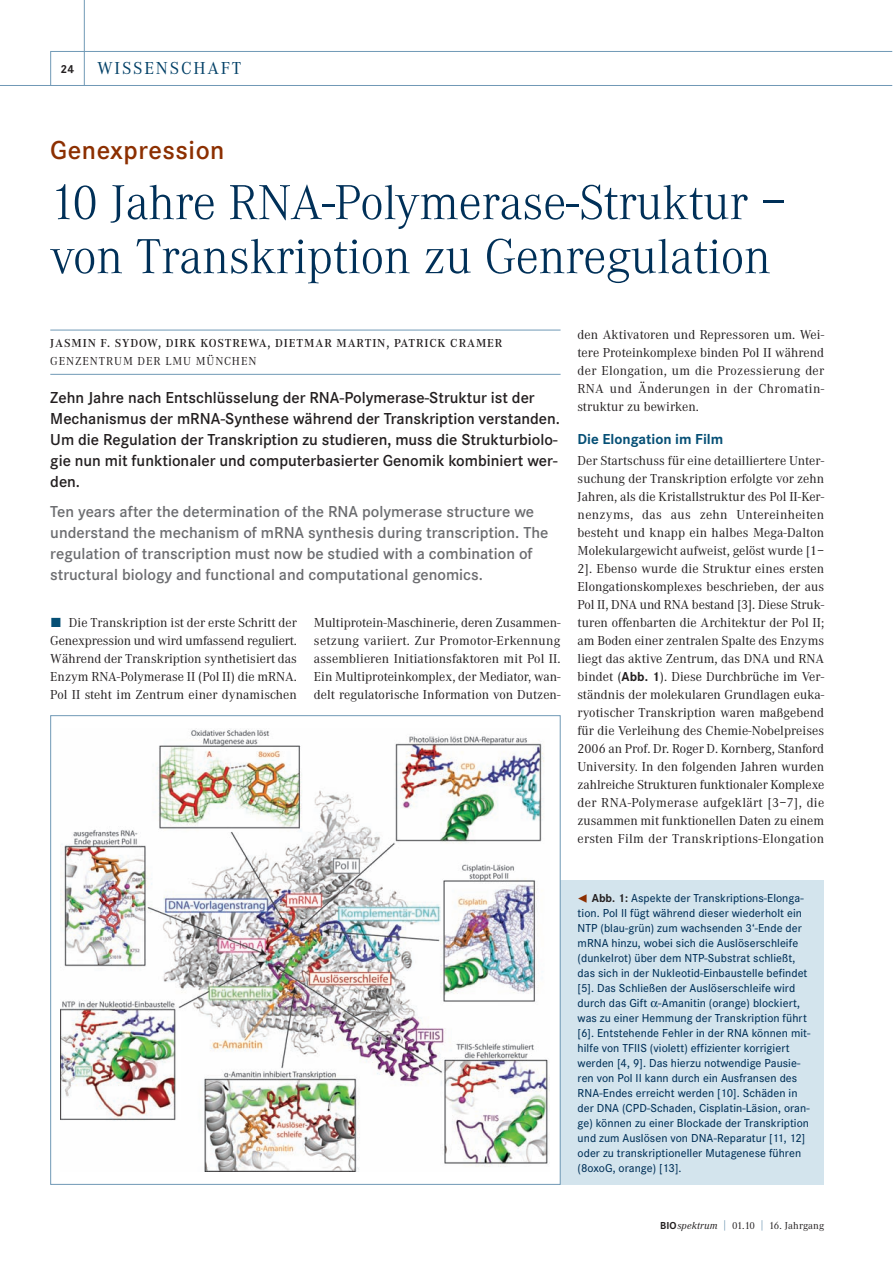
<style>
.page{position:relative;width:893px;height:1263px;background:#fff}
.page>*{position:absolute;margin:0;border:0;box-sizing:border-box;transform-origin:0 0}
.t1{font:300 51px/54px "Corporate A";letter-spacing:-.005em;color:#003058}
.t2{font:600 27px "Corporate S";letter-spacing:.02em;color:#8c2f01}
.t3{font:18px "Corporate A";letter-spacing:.1em;color:#003f66}
.t4{font:600 16.5px/21px "Corporate S";color:#231f20}
.t5{font:600 16.5px/21px "Corporate S";color:#6c6d70}
.t6{font:700 15px "Corporate S";color:#054f75}
.t7{font:13.5px/18px "Corporate A";letter-spacing:.005em;color:#231f20;text-align:justify}
.t8{font:500 12px/15px "Corporate S";letter-spacing:.005em;color:#003058}
.t9{font:600 12px "Corporate A";letter-spacing:.075em;color:#231f20}
.t10{font:12px "Corporate A";letter-spacing:.075em;color:#231f20}
.t11{font:700 12px "Corporate S";color:#231f20}
.t12{font:10.5px "Corporate A";letter-spacing:.005em;color:#231f20}
.s1{font-family:"The Sans Expert";color:#054f75}
.s2{font-family:"Corporate S";font-weight:700}
.s3{font-family:"The Sans Expert";font-weight:400;color:#8c2f01}
.s4{font-weight:700;color:#231f20}
.s5{font-style:italic}
.s6{color:#5484a5}
</style>
<div class="page">
<hr style="left:0;top:85px;width:892px;height:1px;background:#7099b6">
<hr style="left:50px;top:51px;width:842px;height:1px;background:#7099b6">
<hr style="left:84px;top:0;width:1px;height:85px;background:#7099b6">
<hr style="left:50px;top:51px;width:1px;height:34px;background:#7099b6">
<hr style="left:50px;top:330px;width:511px;height:1px;background:#7099b6">
<hr style="left:50px;top:374px;width:511px;height:1px;background:#7099b6">
<div style="left:561px;top:881px;width:263px;height:304px;background:#d3e4ed"></div>
<img style="left:61px;top:729px;width:489px;height:442px">
<p class="t11" style="left:60px;top:64px;width:15px">24</p>
<h3 class="t3" style="left:97px;top:62px;width:146px">WISSENSCHAFT</h3>
<h2 class="t2" style="left:50px;top:139px;width:176px">Genexpression</h2>
<h1 class="t1" style="left:50px;top:180px;width:738px">10 Jahre RNA-Polymerase-Struktur – von Transkription zu Genregulation</h1>
<p class="t9" style="left:50px;top:339px;width:454px">JASMIN F. SYDOW, DIRK KOSTREWA, DIETMAR MARTIN, PATRICK CRAMER</p>
<p class="t10" style="left:50px;top:357px;width:208px">GENZENTRUM DER LMU MÜNCHEN</p>
<p class="t4" style="left:50px;top:388px;width:511px">Zehn Jahre nach Entschlüsselung der RNA-Polymerase-Struktur ist der Mechanismus der mRNA-Synthese während der Transkription verstanden.<br>Um die Regulation der Transkription zu studieren, muss die Strukturbiolo&shy;gie nun mit funktionaler und computerbasierter Genomik kombiniert wer&shy;den.</p>
<p class="t5" style="left:50px;top:502px;width:500px">Ten years after the determination of the RNA polymerase structure we understand the mechanism of mRNA synthesis during transcription. The regulation of transcription must now be studied with a combination of structural biology and functional and computational genomics.</p>
<p class="t7" style="left:50px;top:615px;width:248px"><span class="s1">ó</span> Die Transkription ist der erste Schritt der Genexpression und wird umfassend reguliert.<br>Während der Transkription synthetisiert das Enzym RNA-Polymerase II (Pol II) die mRNA.<br>Pol II steht im Zentrum einer dynamischen</p>
<p class="t7" style="left:314px;top:614px;width:248px">Multiprotein-Maschinerie, deren Zusammen&shy;setzung variiert. Zur Promotor-Erkennung assemblieren Initiationsfaktoren mit Pol II.<br>Ein Multiproteinkomplex, der Mediator, wan&shy;delt regulatorische Information von Dutzen-</p>
<p class="t7" style="left:578px;top:326px;width:248px">den Aktivatoren und Repressoren um. Wei&shy;tere Proteinkomplexe binden Pol II während der Elongation, um die Prozessierung der RNA und Änderungen in der Chromatin&shy;struktur zu bewirken.</p>
<p class="t6" style="left:578px;top:433px;width:147px">Die Elongation im Film</p>
<p class="t7" style="left:578px;top:453px;width:248px">Der Startschuss für eine detailliertere Unter&shy;suchung der Transkription erfolgte vor zehn Jahren, als die Kristallstruktur des Pol II-Ker&shy;nenzyms, das aus zehn Untereinheiten besteht und knapp ein halbes Mega-Dalton Molekulargewicht aufweist, gelöst wurde [1– 2]. Ebenso wurde die Struktur eines ersten Elongationskomplexes beschrieben, der aus Pol II, DNA und RNA bestand [3]. Diese Struk&shy;turen offenbarten die Architektur der Pol II; am Boden einer zentralen Spalte des Enzyms liegt das aktive Zentrum, das DNA und RNA bindet (<span class="s2">Abb. 1</span>). Diese Durchbrüche im Ver&shy;ständnis der molekularen Grundlagen euka&shy;ryotischer Transkription waren maßgebend für die Verleihung des Chemie-Nobelpreises 2006 an Prof. Dr. Roger D. Kornberg, Stanford University. In den folgenden Jahren wurden zahlreiche Strukturen funktionaler Komplexe der RNA-Polymerase aufgeklärt [3–7], die zusammen mit funktionellen Daten zu einem ersten Film der Transkriptions-Elongation</p>
<p class="t8" style="left:578px;top:891px;width:234px"><span class="s3">¯</span> <span class="s4">Abb. 1:</span> Aspekte der Transkriptions-Elonga&shy;tion. Pol II fügt während dieser wiederholt ein NTP (blau-grün) zum wachsenden 3‘-Ende der mRNA hinzu, wobei sich die Auslöserschleife (dunkelrot) über dem NTP-Substrat schließt, das sich in der Nukleotid-Einbaustelle befindet [5]. Das Schließen der Auslöserschleife wird durch das Gift -Amanitin (orange) blockiert, was zu einer Hemmung der Transkription führt [6]. Entstehende Fehler in der RNA können mit&shy;hilfe von TFIIS (violett) effizienter korrigiert werden [4, 9]. Das hierzu notwendige Pausie&shy;ren von Pol II kann durch ein Ausfransen des RNA-Endes erreicht werden [10]. Schäden in der DNA (CPD-Schaden, Cisplatin-Läsion, oran&shy;ge) können zu einer Blockade der Transkription und zum Auslösen von DNA-Reparatur [11, 12] oder zu transkriptioneller Mutagenese führen (8oxoG, orange) [13].</p>
<p class="t12" style="left:660px;top:1221px;width:166px"><span class="s2">BIO</span><span class="s5">spektrum</span> <span class="s6">|</span> 01.10 <span class="s6">|</span> 16. Jahrgang</p>
</div>
